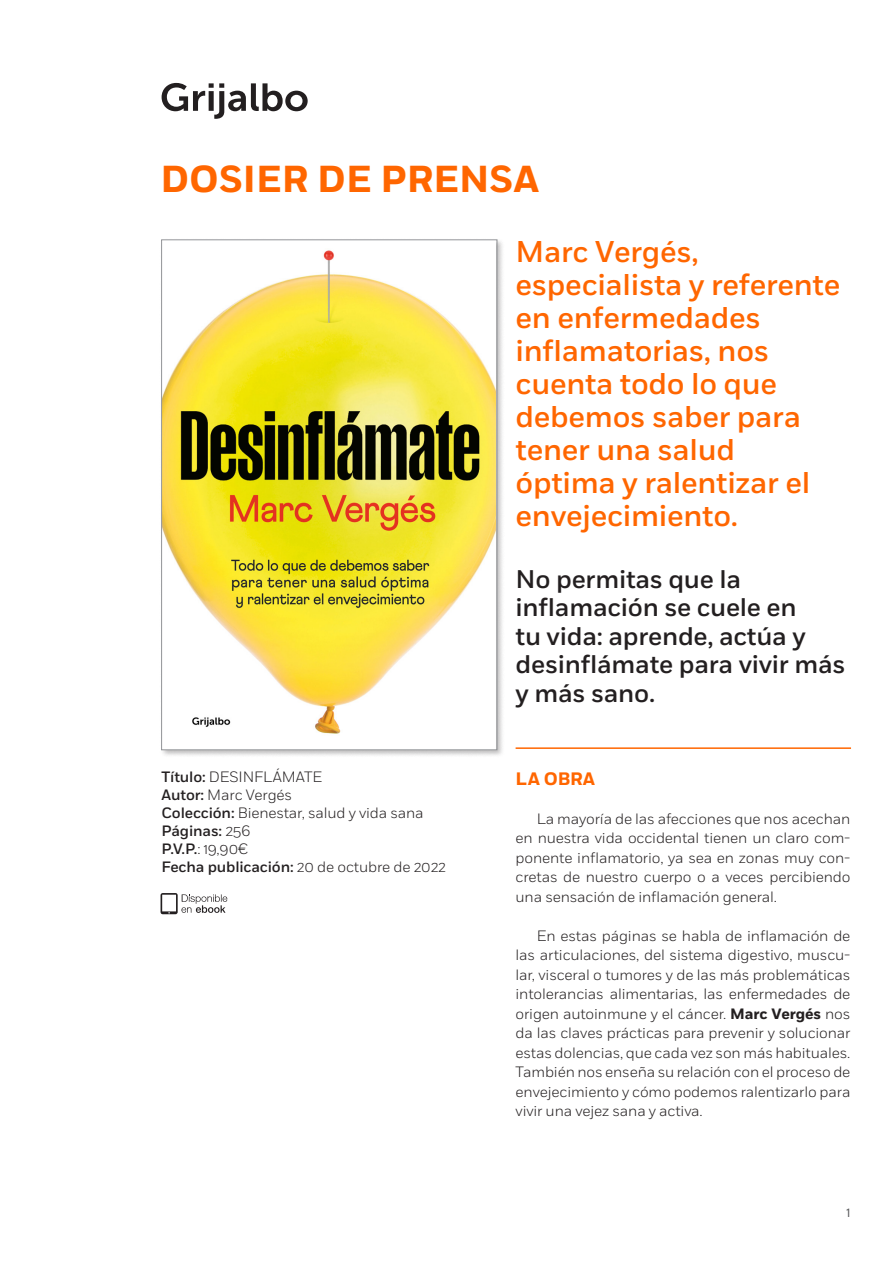
<style>
.page{position:relative;width:893px;height:1263px;background:#fff}
.page>*{position:absolute;margin:0;border:0;box-sizing:border-box;transform-origin:0 0}
.t1{font:700 37.5px "Fort";color:#f60}
.entradeta{font:500 30px/33px "Fort";letter-spacing:-.01em;color:#f60}
.entradeta-2{font:500 25.5px/28.5px "Fort";letter-spacing:-.01em;color:#231f20}
.titols{font:700 18px "Fort";letter-spacing:-.01em;color:#f60}
.text_basic{font:300 15px/19.5px "Fort";letter-spacing:-.01em;color:#231f20;text-align:justify}
.t2{font:500 15px "Fort";letter-spacing:-.01em;color:#231f20}
.t3{font:12px "Fort";color:#57585a}
.s1{font-weight:500}
.s2{font-weight:300}
.s3{font-weight:700}
</style>
<div class="page">
<svg style="left:162px;top:83px;width:146px;height:36px"></svg>
<hr style="left:516px;top:747px;width:335px;height:2px;background:#f60">
<svg style="left:160px;top:893px;width:67px;height:21px"></svg>
<div style="left:160px;top:238px;width:345px;height:519px;background:#231f20;opacity:.3"></div>
<img style="left:163px;top:242px;width:332px;height:506px">
<p class="t1" style="left:161px;top:156px;width:380px">DOSIER DE PRENSA</p>
<p class="text_basic" style="left:162px;top:767px;width:162px"><span class="s1">Título:</span> DESINFLÁMATE</p>
<p class="text_basic" style="left:162px;top:785px;width:132px"><span class="s1">Autor:</span> Marc Vergés</p>
<p class="text_basic" style="left:162px;top:803px;width:264px"><span class="s1">Colección:</span> Bienestar, salud y vida sana</p>
<p class="t2" style="left:162px;top:822px;width:90px">Páginas: <span class="s2">256</span></p>
<p class="text_basic" style="left:162px;top:839px;width:88px"><span class="s1">P.V.P.</span>: 19,90€</p>
<p class="t2" style="left:162px;top:858px;width:286px">Fecha publicación: <span class="s2">20 de octubre de 2022</span></p>
<p class="entradeta" style="left:516px;top:236px;width:326px">Marc Vergés, especialista y referente en enfermedades inflamatorias, nos cuenta todo lo que debemos saber para tener una salud óptima y ralentizar el envejecimiento.</p>
<p class="entradeta-2" style="left:516px;top:565px;width:331px">No permitas que la inflamación se cuele en<br>tu vida: aprende, actúa y desinflámate para vivir más y más sano.</p>
<p class="titols" style="left:516px;top:767px;width:81px">LA OBRA</p>
<p class="text_basic" style="left:516px;top:809px;width:336px;text-indent:21px">La mayoría de las afecciones que nos acechan en nuestra vida occidental tienen un claro com&shy;ponente inflamatorio, ya sea en zonas muy con&shy;cretas de nuestro cuerpo o a veces percibiendo una sensación de inflamación general.</p>
<p class="text_basic" style="left:516px;top:926px;width:336px;text-indent:21px">En estas páginas se habla de inflamación de las articulaciones, del sistema digestivo, muscu&shy;lar, visceral o tumores y de las más problemáticas intolerancias alimentarias, las enfermedades de origen autoinmune y el cáncer. <span class="s3">Marc Vergés</span> nos da las claves prácticas para prevenir y solucionar estas dolencias, que cada vez son más habituales.<br>También nos enseña su relación con el proceso de envejecimiento y cómo podemos ralentizarlo para vivir una vejez sana y activa.</p>
<p class="t3" style="left:846px;top:1206px;width:6px">1</p>
</div>
